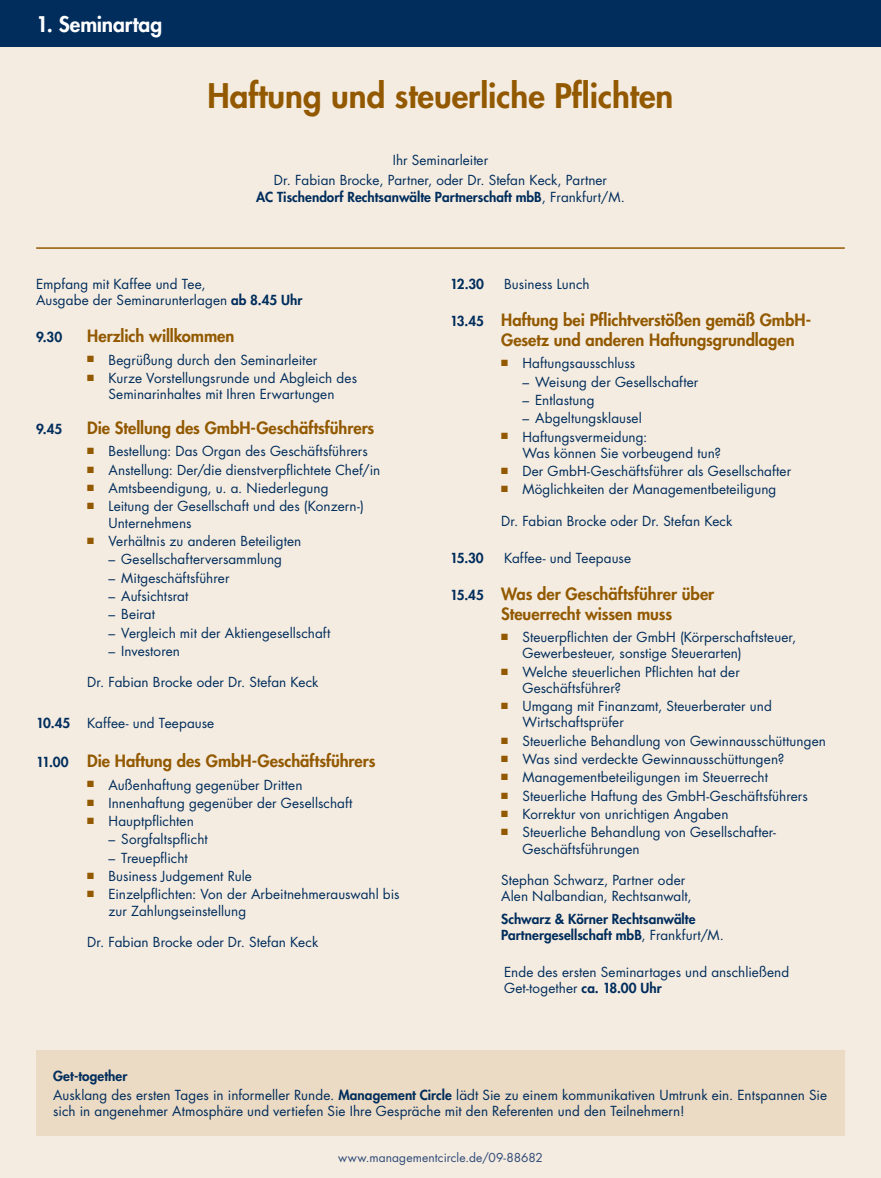
<style>
.page{position:relative;width:881px;height:1178px;background:#fff}
.page>*{position:absolute;margin:0;border:0;box-sizing:border-box;transform-origin:0 0}
.t1{font:800 33px "Futura Std";color:#925900}
.t2{font:800 21px "Futura Std";letter-spacing:-.005em;color:#fff}
.t3{font:800 16.5px/19.8px "Futura Std";color:#925900}
.t4{font:13.5px/16.2px "Futura Std";letter-spacing:.005em;color:#002d5c}
.t5{font:800 13.5px/16.2px "Futura Std";color:#002d5c}
.t6{font:12px "Futura Std";letter-spacing:.01em;color:#2d4977}
.s1{font-weight:400}
.s2{font-weight:800}
.s3{font-size:13.5px;color:#002d5c}
</style>
<div class="page">
<div style="left:0;top:0;width:880px;height:1178px;background:#f5ece1"></div>
<div style="left:0;top:0;width:880px;height:47px;background:#002d5c"></div>
<hr style="left:36px;top:247px;width:808px;height:2px;background:#925900">
<div style="left:36px;top:1050px;width:808px;height:86px;background:#ebdac4"></div>
<h2 class="t2" style="left:36px;top:11px;width:127px">1. Seminartag</h2>
<h1 class="t1" style="left:207px;top:75px;width:467px">Haftung und steuerliche Pflichten</h1>
<p class="t4" style="left:274px;top:150px;width:334px;line-height:20.4px;text-align:center">Ihr Seminarleiter<br>Dr. Fabian Brocke, Partner, oder Dr. Stefan Keck, Partner</p>
<p class="t5" style="left:256px;top:188px;width:370px">AC Tischendorf Rechtsanwälte Partnerschaft mbB<span class="s1">, Frankfurt/M.</span></p>
<p class="t4" style="left:36px;top:276px;width:268px">Empfang mit Kaffee und Tee,<br>Ausgabe der Seminarunterlagen <span class="s2">ab 8.45 Uhr</span></p>
<p class="t5" style="left:36px;top:329px;width:27px">9.30</p>
<p class="t3" style="left:87px;top:326px;width:149px">Herzlich willkommen</p>
<p class="t4" style="left:87px;top:352px;width:231px"><sup>■</sup> Begrüßung durch den Seminarleiter</p>
<p class="t4" style="left:87px;top:370px;width:271px;text-align:center"><sup>■</sup> Kurze Vorstellungsrunde und Abgleich des<br>Seminarinhaltes mit Ihren Erwartungen</p>
<p class="t5" style="left:36px;top:421px;width:28px">9.45</p>
<p class="t3" style="left:87px;top:418px;width:288px">Die Stellung des GmbH-Geschäftsführers</p>
<p class="t4" style="left:87px;top:444px;width:282px"><sup>■</sup> Bestellung: Das Organ des Geschäftsführers</p>
<p class="t4" style="left:87px;top:462px;width:294px"><sup>■</sup> Anstellung: Der/die dienstverpflichtete Chef/in</p>
<p class="t4" style="left:87px;top:480px;width:243px"><sup>■</sup> Amtsbeendigung, u. a. Niederlegung</p>
<p class="t4" style="left:108px;top:498px;width:257px;text-indent:-21px"><sup>■</sup> Leitung der Gesellschaft und des (Konzern-)<br>Unternehmens</p>
<p class="t4" style="left:87px;top:533px;width:215px"><sup>■</sup> Verhältnis zu anderen Beteiligten</p>
<p class="t4" style="left:108px;top:551px;width:175px">– Gesellschafterversammlung</p>
<p class="t4" style="left:108px;top:570px;width:122px">– Mitgeschäftsführer</p>
<p class="t4" style="left:108px;top:588px;width:81px">– Aufsichtsrat</p>
<p class="t4" style="left:108px;top:606px;width:48px">– Beirat</p>
<p class="t4" style="left:108px;top:625px;width:223px">– Vergleich mit der Aktiengesellschaft</p>
<p class="t4" style="left:108px;top:643px;width:73px">– Investoren</p>
<p class="t4" style="left:87px;top:674px;width:233px">Dr. Fabian Brocke oder Dr. Stefan Keck</p>
<p class="t5" style="left:36px;top:715px;width:36px">10.45</p>
<p class="t4" style="left:87px;top:715px;width:128px">Kaffee- und Teepause</p>
<p class="t3" style="left:36px;top:751px;width:341px"><span class="s3">11.00</span> Die Haftung des GmbH-Geschäftsführers</p>
<p class="t4" style="left:87px;top:776px;width:217px"><sup>■</sup> Außenhaftung gegenüber Dritten</p>
<p class="t4" style="left:87px;top:795px;width:267px"><sup>■</sup> Innenhaftung gegenüber der Gesellschaft</p>
<p class="t4" style="left:87px;top:813px;width:108px"><sup>■</sup> Hauptpflichten</p>
<p class="t4" style="left:108px;top:831px;width:101px">– Sorgfaltspflicht</p>
<p class="t4" style="left:108px;top:850px;width:81px">– Treuepflicht</p>
<p class="t4" style="left:87px;top:868px;width:166px"><sup>■</sup> Business Judgement Rule</p>
<p class="t4" style="left:108px;top:886px;width:292px;text-indent:-21px"><sup>■</sup> Einzelpflichten: Von der Arbeitnehmerauswahl bis zur Zahlungseinstellung</p>
<p class="t4" style="left:87px;top:934px;width:232px">Dr. Fabian Brocke oder Dr. Stefan Keck</p>
<p class="t5" style="left:450px;top:276px;width:35px">12.30</p>
<p class="t4" style="left:504px;top:276px;width:87px">Business Lunch</p>
<p class="t3" style="left:501px;top:310px;width:311px;text-indent:-51px"><span class="s3">13.45</span> Haftung bei Pflichtverstößen gemäß GmbH-<br>Gesetz und anderen Haftungsgrundlagen</p>
<p class="t4" style="left:501px;top:355px;width:136px"><sup>■</sup> Haftungsausschluss</p>
<p class="t4" style="left:522px;top:374px;width:177px">– Weisung der Gesellschafter</p>
<p class="t4" style="left:522px;top:392px;width:74px">– Entlastung</p>
<p class="t4" style="left:522px;top:410px;width:121px">– Abgeltungsklausel</p>
<p class="t4" style="left:522px;top:429px;width:200px;text-indent:-21px"><sup>■</sup> Haftungsvermeidung:<br>Was können Sie vorbeugend tun?</p>
<p class="t4" style="left:501px;top:463px;width:291px"><sup>■</sup> Der GmbH-Geschäftsführer als Gesellschafter</p>
<p class="t4" style="left:501px;top:481px;width:277px"><sup>■</sup> Möglichkeiten der Managementbeteiligung</p>
<p class="t4" style="left:501px;top:513px;width:233px">Dr. Fabian Brocke oder Dr. Stefan Keck</p>
<p class="t5" style="left:450px;top:550px;width:35px">15.30</p>
<p class="t4" style="left:504px;top:550px;width:128px">Kaffee- und Teepause</p>
<p class="t3" style="left:450px;top:584px;width:266px;text-align:center"><span class="s3">15.45</span> Was der Geschäftsführer über<br>Steuerrecht wissen muss</p>
<p class="t4" style="left:522px;top:629px;width:275px;text-indent:-21px"><sup>■</sup> Steuerpflichten der GmbH (Körperschaftsteuer,<br>Gewerbesteuer, sonstige Steuerarten)</p>
<p class="t4" style="left:522px;top:664px;width:219px;text-indent:-21px"><sup>■</sup> Welche steuerlichen Pflichten hat der<br>Geschäftsführer?</p>
<p class="t4" style="left:522px;top:698px;width:251px;text-indent:-21px"><sup>■</sup> Umgang mit Finanzamt, Steuerberater und<br>Wirtschaftsprüfer</p>
<p class="t4" style="left:501px;top:733px;width:326px"><sup>■</sup> Steuerliche Behandlung von Gewinnausschüttungen</p>
<p class="t4" style="left:501px;top:751px;width:285px"><sup>■</sup> Was sind verdeckte Gewinnausschüttungen?</p>
<p class="t4" style="left:501px;top:769px;width:268px"><sup>■</sup> Managementbeteiligungen im Steuerrecht</p>
<p class="t4" style="left:501px;top:788px;width:308px"><sup>■</sup> Steuerliche Haftung des GmbH-Geschäftsführers</p>
<p class="t4" style="left:501px;top:806px;width:229px"><sup>■</sup> Korrektur von unrichtigen Angaben</p>
<p class="t4" style="left:522px;top:824px;width:255px;text-indent:-21px"><sup>■</sup> Steuerliche Behandlung von Gesellschafter-<br>Geschäftsführungen</p>
<p class="t4" style="left:501px;top:872px;width:192px">Stephan Schwarz, Partner oder<br>Alen Nalbandian, Rechtsanwalt,</p>
<p class="t5" style="left:501px;top:910px;width:224px">Schwarz &amp; Körner Rechtsanwälte<br>Partnergesellschaft mbB<span class="s1">, Frankfurt/M.</span></p>
<p class="t4" style="left:504px;top:964px;width:286px">Ende des ersten Seminartages und anschließend<br>Get-together <span class="s2">ca. 18.00 Uhr</span></p>
<p class="t4" style="left:53px;top:1067px;width:775px;line-height:18.3px"><span class="s2">Get-together<br></span>Ausklang des ersten Tages in informeller Runde. <span class="s2">Management Circle</span> lädt Sie zu einem kommunikativen Umtrunk ein. Entspannen Sie</p>
<p class="t4" style="left:53px;top:1103px;width:632px">sich in angenehmer Atmosphäre und vertiefen Sie Ihre Gespräche mit den Referenten und den Teilnehmern!</p>
<p class="t6" style="left:338px;top:1149px;width:206px">www.managementcircle.de/09-88682</p>
</div>
